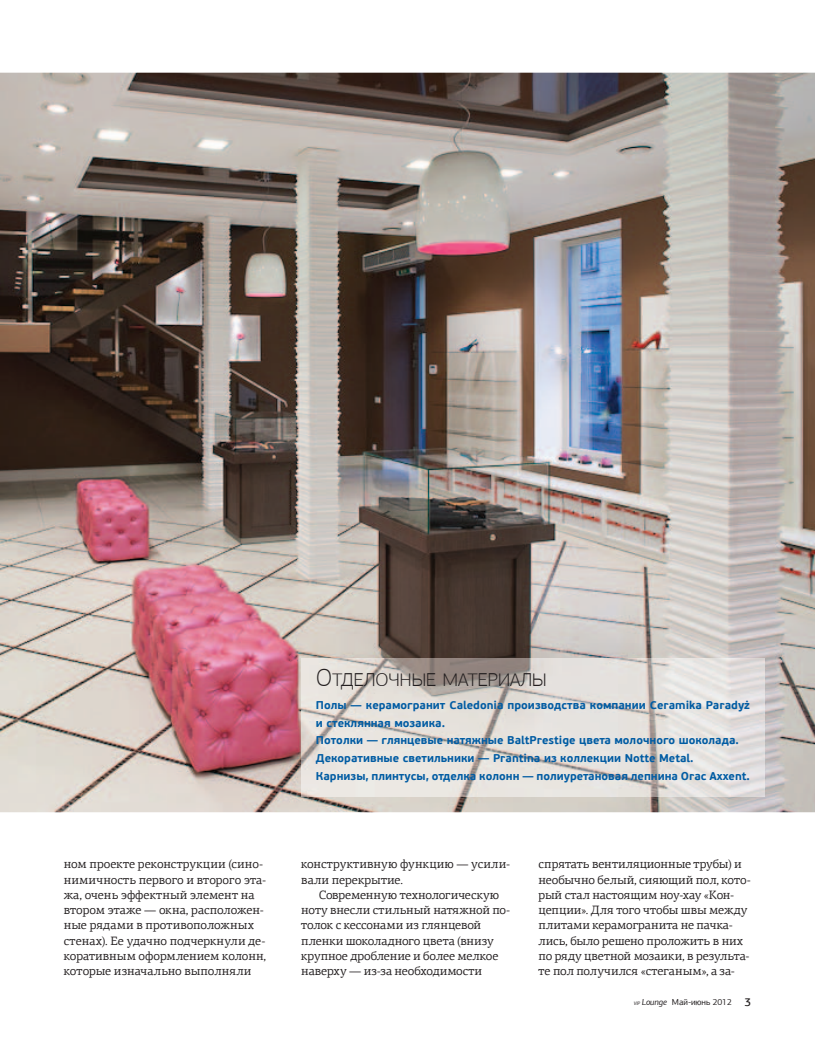
<style>
.page{position:relative;width:815px;height:1053px;background:#fff}
.page>*{position:absolute;margin:0;border:0;box-sizing:border-box;transform-origin:0 0}
.t1{font:100 25px "PF Agora Sans Pro";letter-spacing:-.02em;color:#231f20}
.t2{font:12.12px/15.2px "PF Agora Serif Pro";letter-spacing:-.005em;color:#231f20}
.t3{font:700 11.25px/17.6px "PF Beau Sans Pro";color:#015ca3}
.t4{font:8.75px "PF Agora Sans Pro";letter-spacing:-.01em;color:#231f20}
.s1{font-style:italic;font-size:5px}
.s2{font-style:italic}
.s3{font-weight:500;font-size:11.62px}
</style>
<div class="page">
<img style="left:0;top:73px;width:815px;height:739px">
<img style="left:301px;top:658px;width:463px;height:138px">
<h1 class="t1" style="left:316px;top:663px;width:233px">ОТДЕЛОЧНЫЕ МАТЕРИАЛЫ</h1>
<p class="t3" style="left:316px;top:696px;width:436px">Полы — керамогранит Caledonia производства компании Ceramika Paradyż и стеклянная мозаика.<br>Потолки — глянцевые натяжные BaltPrestige цвета молочного шоколада.<br>Декоративные светильники — Prantina из коллекции Notte Metal.<br>Карнизы, плинтусы, отделка колонн — полиуретановая лепнина Orac Axxent.</p>
<p class="t2" style="left:64px;top:856px;width:204px">ном проекте реконструкции (сино&shy;нимичность первого и второго эта&shy;жа, очень эффектный элемент на втором этаже — окна, расположен&shy;ные рядами в противоположных стенах). Ее удачно подчеркнули де&shy;коративным оформлением колонн, которые изначально выполняли</p>
<p class="t2" style="left:301px;top:856px;width:210px">конструктивную функцию — усили&shy;вали перекрытие.</p>
<p class="t2" style="left:301px;top:887px;width:211px;text-indent:18px">Современную технологическую ноту внесли стильный натяжной по&shy;толок с кессонами из глянцевой пленки шоколадного цвета (внизу крупное дробление и более мелкое наверху — из-за необходимости</p>
<p class="t2" style="left:539px;top:856px;width:214px">спрятать вентиляционные трубы) и необычно белый, сияющий пол, кото&shy;рый стал настоящим ноу-хау «Кон&shy;цепции». Для того чтобы швы между плитами керамогранита не пачка&shy;лись, было решено проложить в них по ряду цветной мозаики, в результа&shy;те пол получился «стеганым», а за-</p>
<p class="t4" style="left:634px;top:996px;width:119px"><span class="s1">VIP</span> <span class="s2">Lounge</span> Май-июнь 2012 <span class="s3">3</span></p>
</div>
